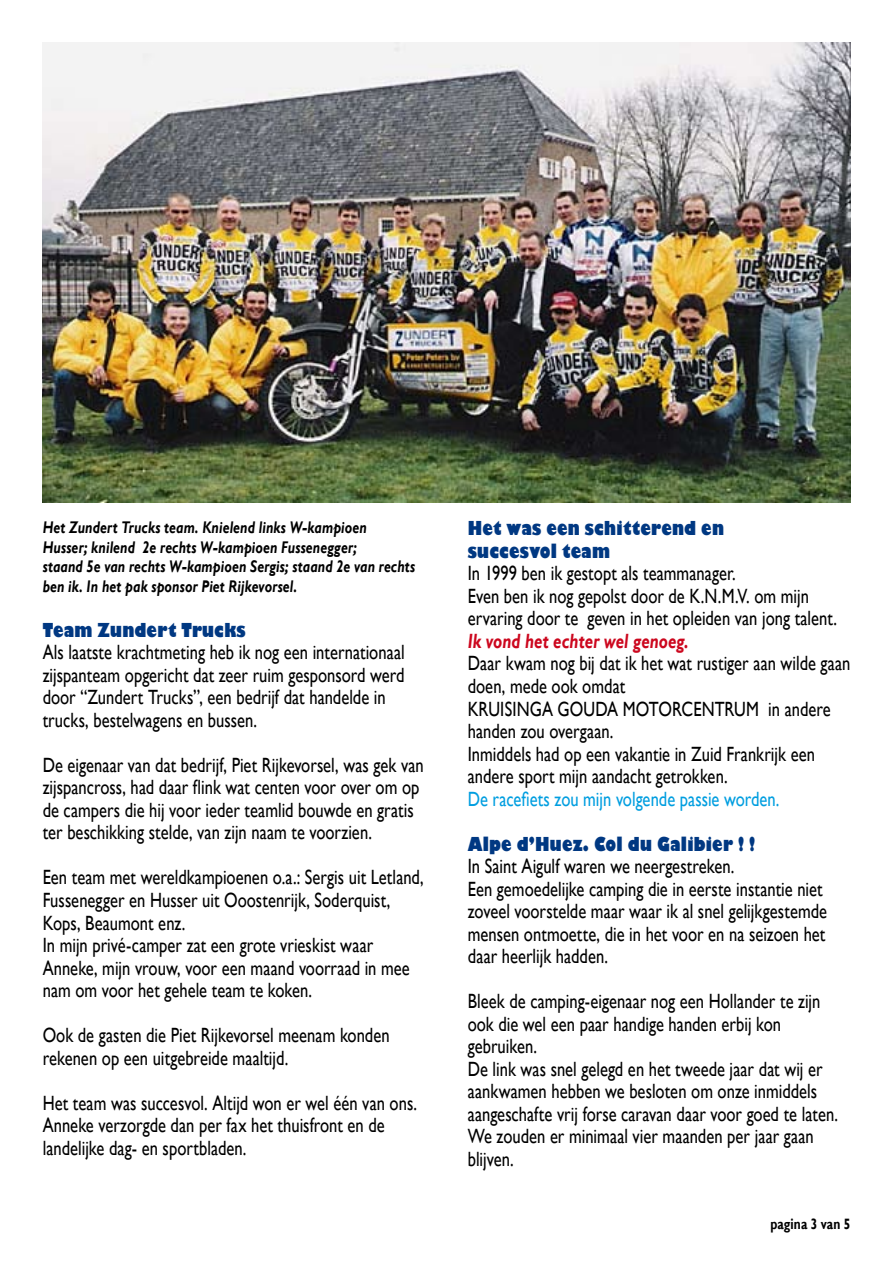
<style>
.page{position:relative;width:893px;height:1263px;background:#fff}
.page>*{position:absolute;margin:0;border:0;box-sizing:border-box;transform-origin:0 0}
.t1{font:20.7px/22.5px "Gill Sans";color:#000;scale:.8 1}
.t2{font:20.7px "Gill Sans";color:#009ee0;scale:.8 1}
.t3{font:italic 700 20.7px "Gill Sans";color:#cc071e;scale:.8 1}
.t4{font:800 18.75px/22.5px "Gill Sans";letter-spacing:.015em;color:#003882;scale:.8 1}
.t5{font:italic 700 16.8px/19.5px "Gill Sans";letter-spacing:.005em;color:#000;scale:.8 1}
.t6{font:700 15px "Gill Sans";letter-spacing:.01em;color:#000;scale:.8 1}
</style>
<div class="page">
<img style="left:43px;top:43px;width:807px;height:460px">
<p class="t5" style="left:43px;top:518px;width:467px">Het Zundert Trucks team. Knielend links W-kampioen Husser; knilend 2e rechts W-kampioen Fussenegger;<br>staand 5e van rechts W-kampioen Sergis; staand 2e van rechts ben ik. In het pak sponsor Piet Rijkevorsel.</p>
<p class="t4" style="left:43px;top:620px;width:255px">Team Zundert Trucks</p>
<p class="t1" style="left:43px;top:642px;width:454px">Als laatste krachtmeting heb ik nog een internationaal zijspanteam opgericht dat zeer ruim gesponsord werd door “Zundert Trucks”, een bedrijf dat handelde in trucks, bestelwagens en bussen.</p>
<p class="t1" style="left:43px;top:754px;width:478px">De eigenaar van dat bedrijf, Piet Rijkevorsel, was gek van zijspancross, had daar flink wat centen voor over om op de campers die hij voor ieder teamlid bouwde en gratis ter beschikking stelde, van zijn naam te voorzien.</p>
<p class="t1" style="left:43px;top:867px;width:478px">Een team met wereldkampioenen o.a.: Sergis uit Letland, Fussenegger en Husser uit Ooostenrijk, Soderquist, Kops, Beaumont enz.<br>In mijn privé-camper zat een grote vrieskist waar Anneke, mijn vrouw, voor een maand voorraad in mee nam om voor het gehele team te koken.</p>
<p class="t1" style="left:43px;top:1024px;width:435px">Ook de gasten die Piet Rijkevorsel meenam konden rekenen op een uitgebreide maaltijd.</p>
<p class="t1" style="left:43px;top:1092px;width:470px">Het team was succesvol. Altijd won er wel één van ons.<br>Anneke verzorgde dan per fax het thuisfront en de landelijke dag- en sportbladen.</p>
<p class="t4" style="left:468px;top:519px;width:322px">Het was een schitterend en succesvol team</p>
<p class="t1" style="left:468px;top:563px;width:463px">In 1999 ben ik gestopt als teammanager.<br>Even ben ik nog gepolst door de K.N.M.V. om mijn ervaring door te geven in het opleiden van jong talent.</p>
<p class="t3" style="left:468px;top:629px;width:278px">Ik vond het echter wel genoeg.</p>
<p class="t1" style="left:468px;top:653px;width:480px">Daar kwam nog bij dat ik het wat rustiger aan wilde gaan doen, mede ook omdat<br>KRUISINGA GOUDA MOTORCENTRUM in andere handen zou overgaan.<br>Inmiddels had op een vakantie in Zuid Frankrijk een andere sport mijn aandacht getrokken.</p>
<p class="t2" style="left:468px;top:786px;width:391px">De racefiets zou mijn volgende passie worden.</p>
<p class="t4" style="left:468px;top:834px;width:361px">Alpe d’Huez. Col du Galibier ! !</p>
<p class="t1" style="left:468px;top:855px;width:451px">In Saint Aigulf waren we neergestreken.<br>Een gemoedelijke camping die in eerste instantie niet zoveel voorstelde maar waar ik al snel gelijkgestemde mensen ontmoette, die in het voor en na seizoen het daar heerlijk hadden.</p>
<p class="t1" style="left:468px;top:990px;width:464px">Bleek de camping-eigenaar nog een Hollander te zijn ook die wel een paar handige handen erbij kon gebruiken.<br>De link was snel gelegd en het tweede jaar dat wij er aankwamen hebben we besloten om onze inmiddels aangeschafte vrij forse caravan daar voor goed te laten.<br>We zouden er minimaal vier maanden per jaar gaan blijven.</p>
<p class="t6" style="left:770px;top:1215px;width:102px">pagina 3 van 5</p>
</div>
